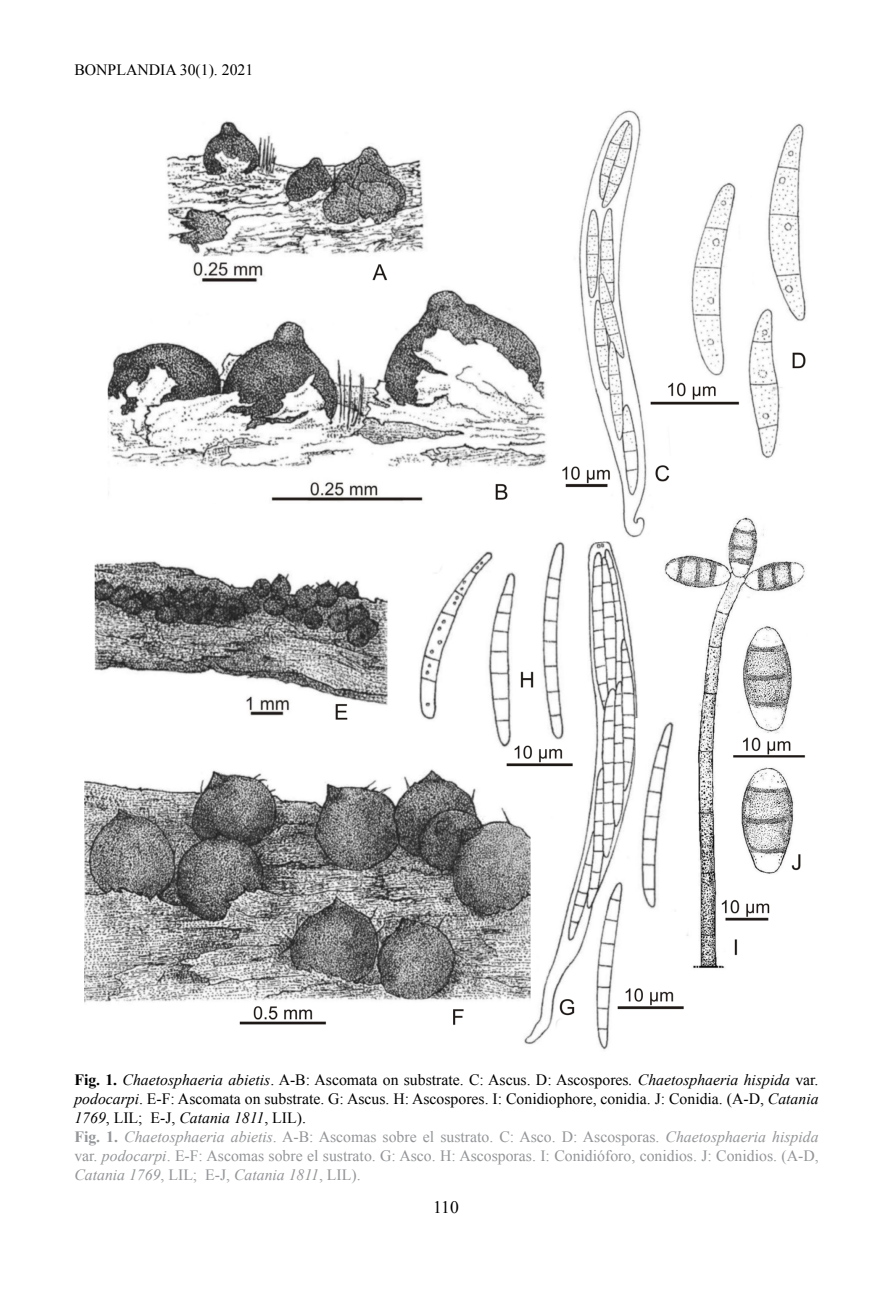
<style>
.page{position:relative;width:893px;height:1290px;background:#fff}
.page>*{position:absolute;margin:0;border:0;box-sizing:border-box;transform-origin:0 0}
.t1{font:17.5px "Times New Roman";color:#000}
.t2{font:15.75px/18.9px "Times New Roman";color:#939598}
.t3{font:15.75px "Times New Roman";color:#000}
.s1{font-weight:700;color:#000}
.s2{font-style:italic;color:#000}
.s3{color:#000}
.s4{font-weight:700}
.s5{font-style:italic}
</style>
<div class="page">
<img style="left:84px;top:110px;width:722px;height:940px">
<p class="t3" style="left:74px;top:60px;width:180px">BONPLANDIA 30(1). 2021</p>
<p class="t2" style="left:74px;top:1070px;width:746px"><span class="s1">Fig. 1.</span> <span class="s2">Chaetosphaeria abietis</span><span class="s3">. A-B: Ascomata on substrate. C: Ascus. D: Ascospores</span><span class="s2">. Chaetosphaeria hispida</span> <span class="s3">var. </span><span class="s2">podocarpi</span><span class="s3">. E-F: Ascomata on substrate. G: Ascus. H: Ascospores. I: Conidiophore, conidia. J: Conidia. (A-D,</span> <span class="s2">Catania 1769</span><span class="s3">, LIL; E-J,</span> <span class="s2">Catania 1811</span><span class="s3">, LIL).<br></span><span class="s4">Fig. 1.</span> <span class="s5">Chaetosphaeria abietis</span>. A-B: Ascomas sobre el sustrato. C: Asco. D: Ascosporas. <span class="s5">Chaetosphaeria hispida </span>var. <span class="s5">podocarpi</span>. E-F: Ascomas sobre el sustrato. G: Asco. H: Ascosporas. I: Conidióforo, conidios. J: Conidios. (A-D, <span class="s5">Catania 1769</span>, LIL; E-J, <span class="s5">Catania 1811</span>, LIL).</p>
<p class="t1" style="left:433px;top:1195px;width:27px">110</p>
</div>
